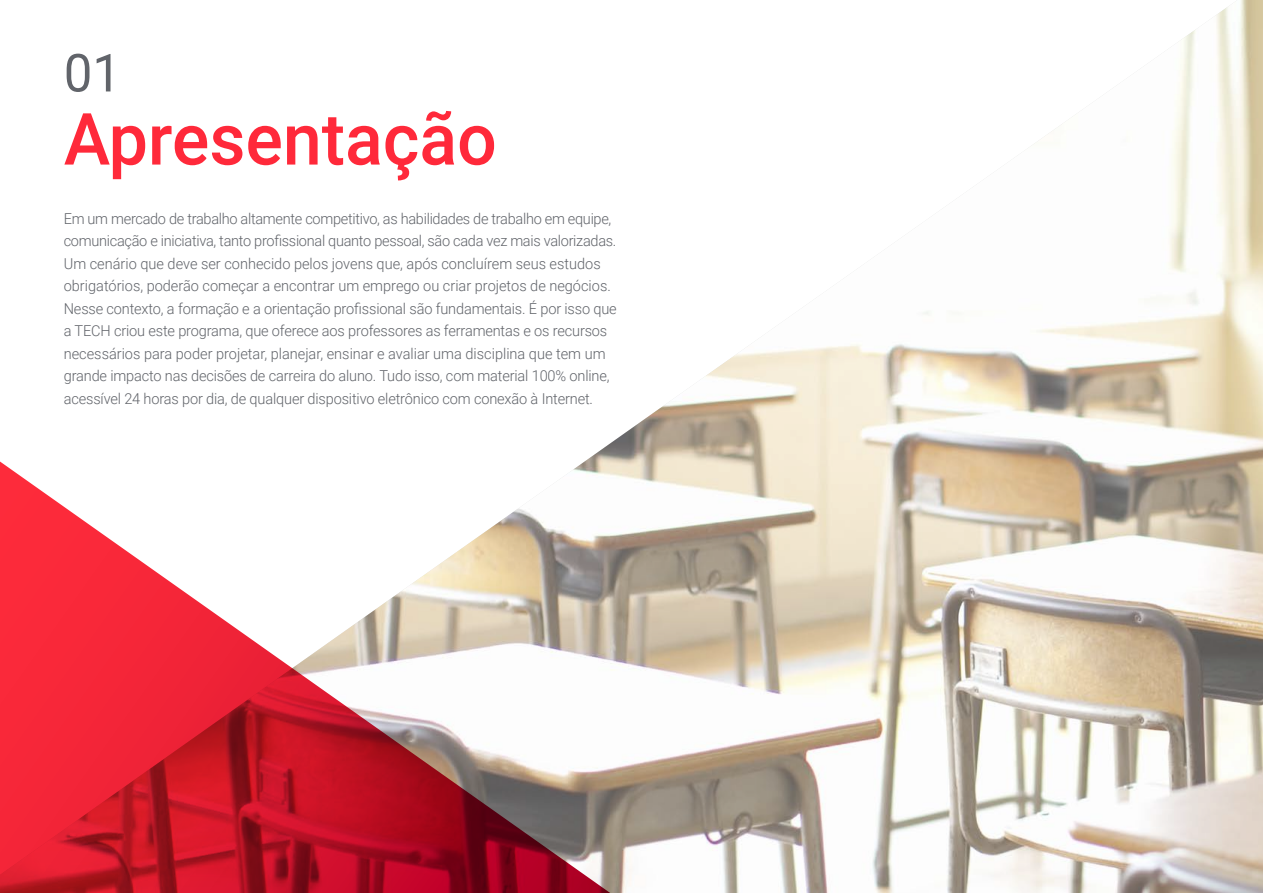
<style>
.page{position:relative;width:1263px;height:893px;background:#fff}
.page>*{position:absolute;margin:0;border:0;box-sizing:border-box;transform-origin:0 0}
.t1{font:500 72px "Roboto";color:#ff293a}
.t2{font:52.5px "Roboto";color:#61646a}
.t3{font:300 15px/22.5px "Roboto";letter-spacing:-.01em;color:#61646a}
</style>
<div class="page">
<img style="left:606px;top:0;width:657px;height:893px">
<svg style="left:0;top:446px;width:640px;height:447px"></svg>
<h2 class="t2" style="left:64px;top:36px;width:59px">01</h2>
<h1 class="t1" style="left:64px;top:89px;width:435px">Apresentação</h1>
<p class="t3" style="left:64px;top:207px;width:554px">Em um mercado de trabalho altamente competitivo, as habilidades de trabalho em equipe, comunicação e iniciativa, tanto profissional quanto pessoal, são cada vez mais valorizadas.<br>Um cenário que deve ser conhecido pelos jovens que, após concluírem seus estudos obrigatórios, poderão começar a encontrar um emprego ou criar projetos de negócios.<br>Nesse contexto, a formação e a orientação profissional são fundamentais. É por isso que a TECH criou este programa, que oferece aos professores as ferramentas e os recursos necessários para poder projetar, planejar, ensinar e avaliar uma disciplina que tem um grande impacto nas decisões de carreira do aluno. Tudo isso, com material 100% online, acessível 24 horas por dia, de qualquer dispositivo eletrônico com conexão à Internet.</p>
</div>
